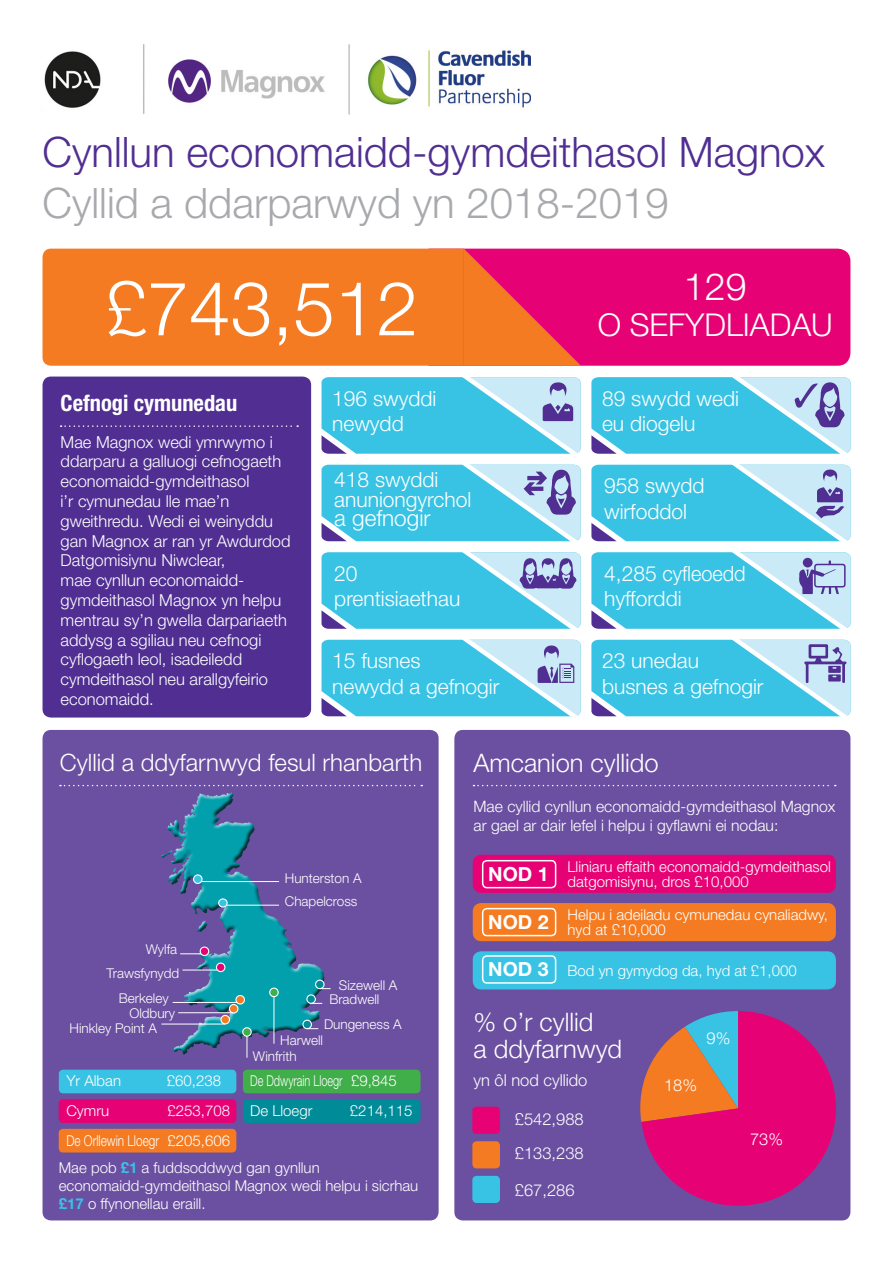
<style>
.page{position:relative;width:893px;height:1263px;background:#fff}
.page>*{position:absolute;margin:0;border:0;box-sizing:border-box;transform-origin:0 0}
.t1{font:300 75px "Helvetica Neue LT Pro";color:#fff}
.t2{font:300 42px "Helvetica Neue LT Pro";color:#502e92}
.t3{font:300 42px "Helvetica Neue LT Pro";color:#a8a9ad}
.t4{font:300 37.5px "Helvetica Neue LT Pro";color:#fff}
.t5{font:300 31.5px "Helvetica Neue LT Pro";color:#fff}
.t6{font:300 25.5px/27px "Helvetica Neue LT Pro";color:#fff}
.t7{font:300 24px "Helvetica Neue LT Pro";color:#fff}
.t8{font:700 condensed 22.5px "Helvetica Neue LT Pro";color:#fff}
.t9{font:300 22.5px "Helvetica Neue LT Pro";color:#fff}
.t10{font:300 21px/25.2px "Helvetica Neue LT Pro";color:#fff}
.t11{font:700 19.5px "Helvetica Neue LT Pro";color:#fff}
.t12{font:300 16.5px/19.8px "Helvetica Neue LT Pro";color:#fff}
.t13{font:300 15.75px/18.9px "Helvetica Neue LT Pro";color:#fff}
.t14{font:300 15px/18px "Helvetica Neue LT Pro";color:#fff}
.t15{font:300 15px "Helvetica Neue LT Pro";color:#fff;scale:.79 1}
.t16{font:300 15px "Helvetica Neue LT Pro";color:#fff;scale:.73 1}
.t17{font:300 13.5px "Helvetica Neue LT Pro";color:#fff}
.s1{font-weight:700;color:#38c3e4}
</style>
<div class="page">
<div style="left:454px;top:730px;width:396px;height:490px;background:#6b4fa0;border-radius:9px"></div>
<svg style="left:640px;top:1011px;width:196px;height:195px"></svg>
<div style="left:43px;top:730px;width:396px;height:490px;background:#6b4fa0;border-radius:9px"></div>
<div style="left:584px;top:249px;width:266px;height:117px;background:#e60275"></div>
<div style="left:43px;top:249px;width:279px;height:117px;background:#f47b21"></div>
<div style="left:43px;top:377px;width:268px;height:340px;background:#502e92;border-radius:9px"></div>
<svg style="left:61px;top:425px;width:237px;height:2px"></svg>
<svg style="left:60px;top:785px;width:362px;height:1px"></svg>
<svg style="left:473px;top:785px;width:363px;height:1px"></svg>
<div style="left:59px;top:1099px;width:177px;height:24px;background:#e60275;border-radius:4px"></div>
<div style="left:59px;top:1070px;width:177px;height:23px;background:#38c3e4;border-radius:4px"></div>
<div style="left:59px;top:1129px;width:177px;height:23px;background:#f47b21;border-radius:4px"></div>
<div style="left:243px;top:1070px;width:178px;height:23px;background:#40ae49;border-radius:4px"></div>
<div style="left:243px;top:1099px;width:178px;height:24px;background:#008b98;border-radius:4px"></div>
<svg style="left:161px;top:792px;width:170px;height:266px"></svg>
<div style="left:472px;top:1107px;width:28px;height:27px;background:#e60275;border-radius:4px"></div>
<div style="left:472px;top:1141px;width:28px;height:27px;background:#f47b21;border-radius:4px"></div>
<div style="left:472px;top:1176px;width:28px;height:27px;background:#38c3e4;border-radius:4px"></div>
<svg style="left:322px;top:249px;width:262px;height:468px;background:#91b1bb"></svg>
<svg style="left:591px;top:377px;width:260px;height:340px;background:#6ccce7"></svg>
<div style="left:473px;top:855px;width:363px;height:38px;background:#e60275;border-radius:9px"></div>
<div style="left:473px;top:903px;width:363px;height:38px;background:#f47b21;border-radius:9px"></div>
<div style="left:473px;top:951px;width:363px;height:38px;background:#38c3e4;border-radius:9px"></div>
<div style="left:482px;top:860px;width:74px;height:28px;border:2px solid #fff;border-radius:4px"></div>
<div style="left:482px;top:908px;width:74px;height:28px;border:2px solid #fff;border-radius:4px"></div>
<div style="left:482px;top:955px;width:74px;height:29px;border:2px solid #fff;border-radius:4px"></div>
<img style="left:44px;top:44px;width:486px;height:70px">
<p class="t2" style="left:43px;top:127px;width:784px">Cynllun economaidd-gymdeithasol Magnox</p>
<p class="t3" style="left:43px;top:177px;width:628px">Cyllid a ddarparwyd yn 2018-2019</p>
<p class="t1" style="left:105px;top:263px;width:314px">£743,512</p>
<p class="t4" style="left:684px;top:263px;width:64px">129</p>
<p class="t5" style="left:598px;top:305px;width:237px">O SEFYDLIADAU</p>
<p class="t8" style="left:61px;top:389px;width:178px">Cefnogi cymunedau</p>
<p class="t12" style="left:61px;top:431px;width:231px">Mae Magnox wedi ymrwymo i ddarparu a galluogi cefnogaeth economaidd-gymdeithasol<br>i’r cymunedau lle mae’n gweithredu. Wedi ei weinyddu gan Magnox ar ran yr Awdurdod<br>Datgomisiynu Niwclear,<br>mae cynllun economaidd&shy;gymdeithasol Magnox yn helpu mentrau sy’n gwella darpariaeth addysg a sgiliau neu cefnogi cyflogaeth leol, isadeiledd cymdeithasol neu arallgyfeirio economaidd.</p>
<p class="t10" style="left:332px;top:385px;width:106px">196 swyddi newydd</p>
<p class="t10" style="left:602px;top:385px;width:138px">89 swydd wedi eu diogelu</p>
<p class="t10" style="left:334px;top:469px;width:138px;line-height:19.5px">418 swyddi anuniongyrchol</p>
<p class="t9" style="left:334px;top:504px;width:98px">a gefnogir</p>
<p class="t10" style="left:604px;top:473px;width:102px">958 swydd wirfoddol</p>
<p class="t10" style="left:334px;top:560px;width:128px">20 prentisiaethau</p>
<p class="t10" style="left:604px;top:560px;width:143px">4,285 cyfleoedd hyfforddi</p>
<p class="t10" style="left:332px;top:648px;width:169px">15 fusnes<br>newydd a gefnogir</p>
<p class="t10" style="left:602px;top:648px;width:163px">23 unedau busnes a gefnogir</p>
<p class="t7" style="left:60px;top:747px;width:364px">Cyllid a ddyfarnwyd fesul rhanbarth</p>
<p class="t17" style="left:285px;top:870px;width:78px">Hunterston A</p>
<p class="t17" style="left:146px;top:941px;width:33px">Wylfa</p>
<p class="t17" style="left:107px;top:964px;width:74px">Trawsfynydd</p>
<p class="t17" style="left:119px;top:989px;width:51px">Berkeley</p>
<p class="t17" style="left:129px;top:1005px;width:47px">Oldbury</p>
<p class="t17" style="left:70px;top:1020px;width:89px">Hinkley Point A</p>
<p class="t17" style="left:285px;top:893px;width:74px">Chapelcross</p>
<p class="t17" style="left:339px;top:977px;width:60px">Sizewell A</p>
<p class="t17" style="left:329px;top:991px;width:52px">Bradwell</p>
<p class="t17" style="left:324px;top:1016px;width:79px">Dungeness A</p>
<p class="t17" style="left:280px;top:1032px;width:44px">Harwell</p>
<p class="t17" style="left:253px;top:1048px;width:45px">Winfrith</p>
<p class="t14" style="left:66px;top:1072px;width:56px">Yr Alban</p>
<p class="t14" style="left:167px;top:1072px;width:56px">£60,238</p>
<p class="t16" style="left:250px;top:1072px;width:202px">De Ddwyrain Lloegr £9,845</p>
<p class="t14" style="left:66px;top:1102px;width:44px">Cymru</p>
<p class="t14" style="left:167px;top:1102px;width:64px">£253,708</p>
<p class="t14" style="left:250px;top:1102px;width:64px">De Lloegr</p>
<p class="t14" style="left:350px;top:1102px;width:64px">£214,115</p>
<p class="t15" style="left:66px;top:1131px;width:209px">De Orllewin Lloegr £205,606</p>
<p class="t14" style="left:59px;top:1158px;width:361px">Mae pob <span class="s1">£1</span> a fuddsoddwyd gan gynllun economaidd-gymdeithasol Magnox wedi helpu i sicrhau <span class="s1">£17</span> o ffynonellau eraill.</p>
<p class="t6" style="left:473px;top:748px;width:187px">Amcanion cyllido</p>
<p class="t13" style="left:473px;top:796px;width:364px">Mae cyllid cynllun economaidd-gymdeithasol Magnox ar gael ar dair lefel i helpu i gyflawni ei nodau:</p>
<p class="t11" style="left:488px;top:862px;width:62px">NOD 1</p>
<p class="t11" style="left:488px;top:910px;width:62px">NOD 2</p>
<p class="t11" style="left:488px;top:957px;width:62px">NOD 3</p>
<p class="t14" style="left:568px;top:859px;width:265px;line-height:15px">Lliniaru effaith economaidd-gymdeithasol datgomisiynu, dros £10,000</p>
<p class="t14" style="left:568px;top:907px;width:262px;line-height:15px">Helpu i adeiladu cymunedau cynaliadwy, hyd at £10,000</p>
<p class="t14" style="left:568px;top:961px;width:231px">Bod yn gymydog da, hyd at £1,000</p>
<p class="t6" style="left:473px;top:1008px;width:150px">% o’r cyllid<br>a ddyfarnwyd</p>
<p class="t12" style="left:473px;top:1070px;width:115px">yn ôl nod cyllido</p>
<p class="t12" style="left:515px;top:1109px;width:70px">£542,988</p>
<p class="t12" style="left:515px;top:1143px;width:70px">£133,238</p>
<p class="t12" style="left:515px;top:1179px;width:61px">£67,286</p>
<p class="t12" style="left:707px;top:1027px;width:25px">9%</p>
<p class="t12" style="left:664px;top:1075px;width:35px">18%</p>
<p class="t12" style="left:750px;top:1129px;width:35px">73%</p>
</div>
